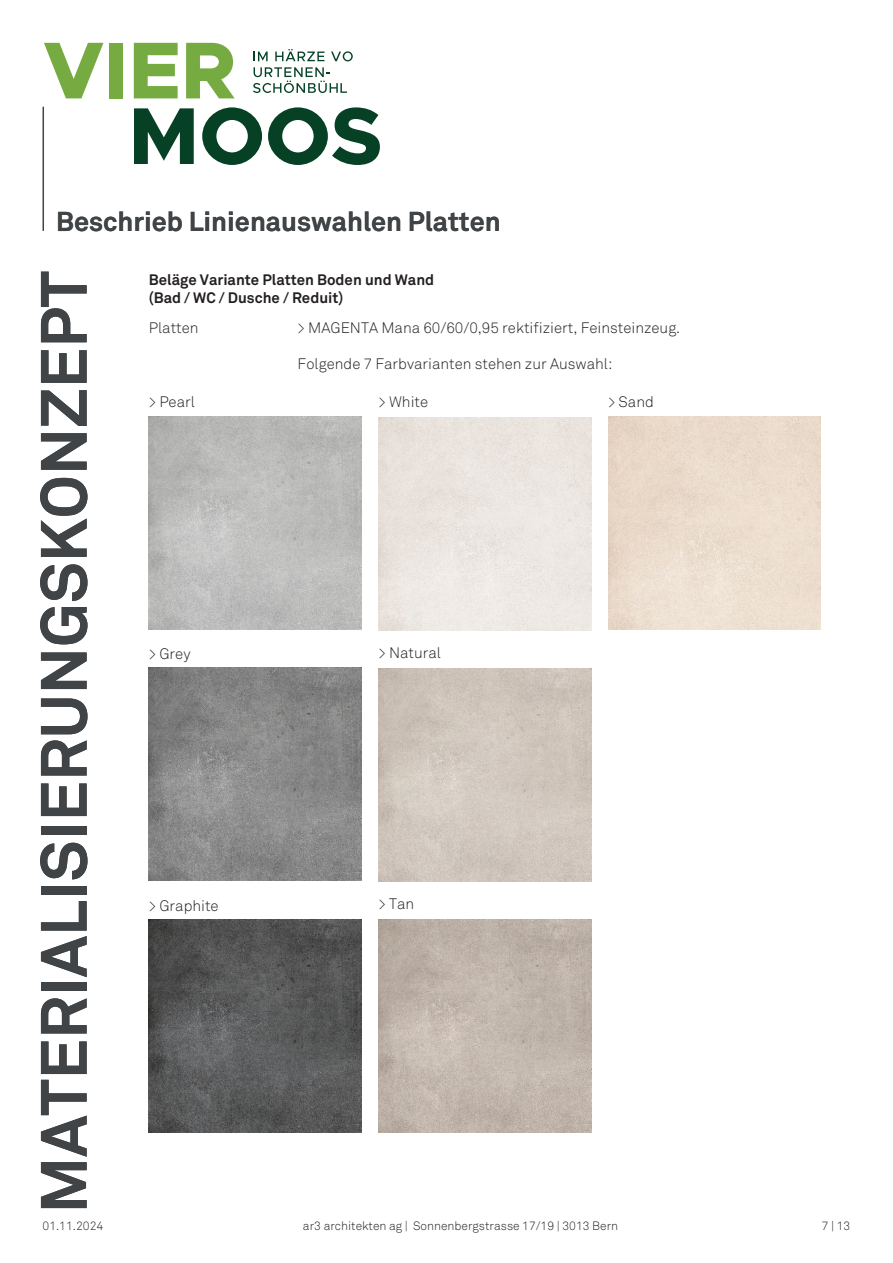
<style>
.page{position:relative;width:893px;height:1263px;background:#fff}
.page>*{position:absolute;margin:0;border:0;box-sizing:border-box;transform-origin:0 0}
.Hausnummer{font:700 64.5px "Akkurat";color:#414446}
.Wohnungsinfo{font:700 27px "Akkurat";color:#414446}
.text_11pkt{font:300 15px "Akkurat";color:#231f20}
.Inhaltsverzeichnis{font:700 15px/18px "Akkurat";color:#231f20}
.text_10pkt{font:300 15px "Akkurat";color:#231f20}
.t1{font:300 12px "Akkurat";color:#231f20}
</style>
<div class="page">
<svg style="left:44px;top:43px;width:59px;height:55px"></svg>
<div style="left:109px;top:43px;width:14px;height:55px;background:#76ab41"></div>
<svg style="left:134px;top:43px;width:44px;height:55px"></svg>
<svg style="left:186px;top:43px;width:49px;height:55px"></svg>
<svg style="left:134px;top:108px;width:60px;height:56px"></svg>
<svg style="left:202px;top:107px;width:60px;height:58px"></svg>
<svg style="left:268px;top:107px;width:112px;height:58px"></svg>
<svg style="left:254px;top:52px;width:14px;height:9px"></svg>
<svg style="left:275px;top:49px;width:50px;height:12px"></svg>
<svg style="left:331px;top:51px;width:22px;height:10px"></svg>
<svg style="left:253px;top:67px;width:94px;height:26px"></svg>
<hr style="left:43px;top:107px;width:1px;height:124px;background:#414446">
<img style="left:378px;top:418px;width:213px;height:212px">
<img style="left:378px;top:919px;width:213px;height:213px">
<img style="left:378px;top:669px;width:213px;height:212px">
<img style="left:149px;top:417px;width:212px;height:212px">
<img style="left:149px;top:668px;width:212px;height:212px">
<img style="left:149px;top:919px;width:212px;height:213px">
<img style="left:608px;top:417px;width:213px;height:212px">
<p class="Wohnungsinfo" style="left:56px;top:204px;width:446px">Beschrieb Linienauswahlen Platten</p>
<p class="Hausnummer" style="left:23px;top:1213px;width:944px;rotate:-90deg">MATERIALISIERUNGSKONZEPT</p>
<p class="Inhaltsverzeichnis" style="left:149px;top:271px;width:287px">Beläge Variante Platten Boden und Wand (Bad / WC / Dusche / Reduit)</p>
<p class="text_10pkt" style="left:149px;top:319px;width:51px">Platten</p>
<p class="text_11pkt" style="left:298px;top:319px;width:384px">&gt; MAGENTA Mana 60/60/0,95 rektifiziert, Feinsteinzeug.</p>
<p class="text_11pkt" style="left:298px;top:355px;width:316px">Folgende 7 Farbvarianten stehen zur Auswahl:</p>
<p class="text_11pkt" style="left:149px;top:393px;width:48px">&gt; Pearl</p>
<p class="text_11pkt" style="left:378px;top:393px;width:51px">&gt; White</p>
<p class="text_11pkt" style="left:608px;top:393px;width:47px">&gt; Sand</p>
<p class="text_11pkt" style="left:149px;top:645px;width:43px">&gt; Grey</p>
<p class="text_11pkt" style="left:378px;top:644px;width:64px">&gt; Natural</p>
<p class="text_11pkt" style="left:149px;top:897px;width:71px">&gt; Graphite</p>
<p class="text_11pkt" style="left:378px;top:895px;width:37px">&gt; Tan</p>
<p class="t1" style="left:43px;top:1219px;width:62px">01.11.2024</p>
<p class="t1" style="left:303px;top:1219px;width:317px">ar3 architekten ag | Sonnenbergstrasse 17/19 | 3013 Bern</p>
<p class="t1" style="left:822px;top:1219px;width:30px">7 | 13</p>
</div>
